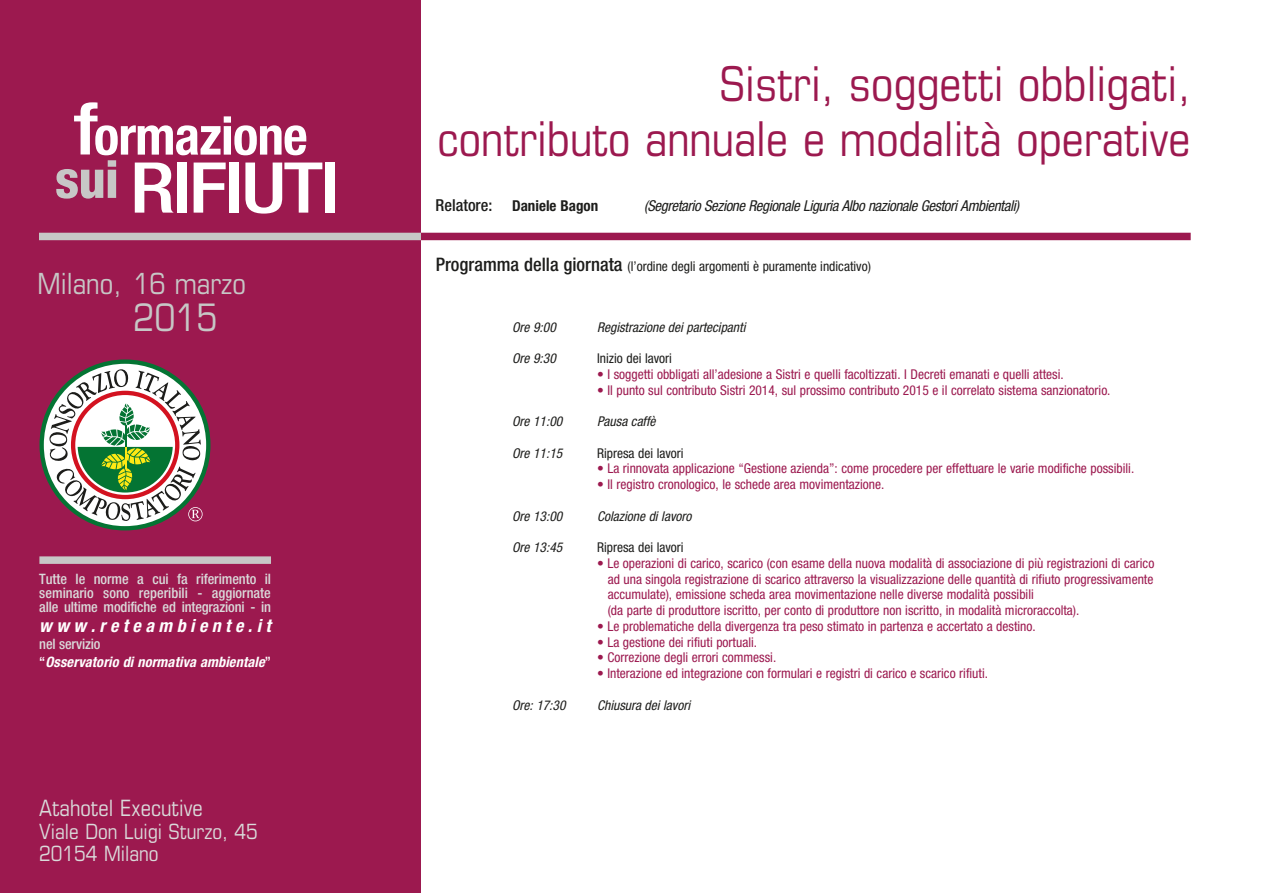
<style>
.page{position:relative;width:1263px;height:893px;background:#fff}
.page>*{position:absolute;margin:0;border:0;box-sizing:border-box;transform-origin:0 0}
.t1{font:500 condensed 70.2px "Helvetica Neue";letter-spacing:-.03em;color:#fff;scale:1.2 1}
.t2{font:700 condensed 52.95px "Helvetica Neue";letter-spacing:-.015em;color:#fff}
.t3{font:800 condensed 52.2px "Helvetica Neue";color:#c7c7c6}
.t4{font:condensed 48px/55.5px "Eurostile";color:#9c194f;text-align:right}
.t5{font:condensed 37.95px "Eurostile";color:#c7c7c6}
.t6{font:condensed 29.1px "Eurostile";color:#c7c7c6}
.t7{font:condensed 22.5px "Eurostile";color:#dadada}
.t8{font:condensed 21px/22.5px "Eurostile";color:#dadada}
.t9{font:italic 700 condensed 18px "Helvetica Neue";letter-spacing:.25em;color:#fff}
.t10{font:italic condensed 15px "Helvetica Neue";letter-spacing:-.025em;color:#1d1d1b}
.t11{font:700 condensed 15px "Helvetica Neue";color:#1d1d1b}
.t12{font:500 condensed 14.4px/14.2px "Helvetica Neue";letter-spacing:-.01em;color:#dadada;text-align:justify}
.t13{font:italic 700 condensed 14.4px/18px "Helvetica Neue";letter-spacing:.01em;color:#fff}
.t14{font:condensed 13.5px/15.8px "Helvetica Neue";color:#9c194f}
.t15{font:italic condensed 13.5px "Helvetica Neue";color:#1d1d1b}
.t16{font:condensed 13.5px "Helvetica Neue";color:#1d1d1b}
.s1{font-weight:500;font-size:72.15px}
.s2{font-weight:500;font-style:normal;color:#dadada}
.s3{font-weight:500;font-style:normal}
.s4{font-weight:500;font-size:16.5px}
.s5{font-weight:500;font-size:18.6px}
</style>
<div class="page">
<div style="left:0;top:0;width:421px;height:893px;background:#9c194f"></div>
<div style="left:39px;top:556px;width:232px;height:8px;background:#c7c7c6"></div>
<div style="left:39px;top:233px;width:382px;height:7px;background:#c7c7c6"></div>
<div style="left:421px;top:233px;width:770px;height:7px;background:#9c194f"></div>
<svg style="left:39px;top:359px;width:171px;height:171px"></svg>
<hr style="left:125px;top:447px;width:2px;height:21px;background:#ffe914">
<h2 class="t2" style="left:73px;top:104px;width:236px"><span class="s1">f</span>ormazione</h2>
<h1 class="t1" style="left:130px;top:146px;width:176px">RIFIUTI</h1>
<h3 class="t3" style="left:55px;top:147px;width:65px">sui</h3>
<h3 class="t6" style="left:38px;top:266px;width:210px">Milano, 16 marzo</h3>
<h3 class="t5" style="left:133px;top:295px;width:86px">2015</h3>
<p class="t12" style="left:39px;top:571px;width:233px">Tutte le norme a cui fa riferimento il seminario sono reperibili - aggiornate alle ultime modifiche ed integrazioni - in</p>
<h3 class="t9" style="left:39px;top:615px;width:233px">www.reteambiente.it</h3>
<p class="t13" style="left:39px;top:634px;width:233px"><span class="s2">nel servizio<br></span><span class="s3">“</span>Osservatorio di normativa ambientale<span class="s3">”</span></p>
<h3 class="t7" style="left:39px;top:795px;width:165px">Atahotel Executive</h3>
<h3 class="t8" style="left:39px;top:820px;width:220px">Viale Don Luigi Sturzo, 45<br>20154 Milano</h3>
<h3 class="t4" style="left:438px;top:55px;width:755px">Sistri, soggetti obbligati,<br>contributo annuale e modalità operative</h3>
<p class="t11" style="left:436px;top:197px;width:164px"><span class="s4">Relatore:</span> Daniele Bagon</p>
<p class="t10" style="left:644px;top:197px;width:376px">(Segretario Sezione Regionale Liguria Albo nazionale Gestori Ambientali)</p>
<p class="t16" style="left:436px;top:258px;width:437px"><span class="s5">Programma della giornata</span> (l’ordine degli argomenti è puramente indicativo)</p>
<p class="t15" style="left:512px;top:319px;width:45px">Ore 9:00</p>
<p class="t15" style="left:597px;top:319px;width:150px">Registrazione dei partecipanti</p>
<p class="t15" style="left:512px;top:351px;width:45px">Ore 9:30</p>
<p class="t16" style="left:597px;top:351px;width:76px">Inizio dei lavori</p>
<p class="t14" style="left:597px;top:366px;width:468px">• I soggetti obbligati all’adesione a Sistri e quelli facoltizzati. I Decreti emanati e quelli attesi.</p>
<p class="t14" style="left:597px;top:382px;width:515px">• Il punto sul contributo Sistri 2014, sul prossimo contributo 2015 e il correlato sistema sanzionatorio.</p>
<p class="t15" style="left:512px;top:414px;width:52px">Ore 11:00</p>
<p class="t15" style="left:597px;top:414px;width:60px">Pausa caffè</p>
<p class="t15" style="left:512px;top:445px;width:52px">Ore 11:15</p>
<p class="t16" style="left:597px;top:445px;width:88px">Ripresa dei lavori</p>
<p class="t14" style="left:597px;top:461px;width:539px">• La rinnovata applicazione “Gestione azienda”: come procedere per effettuare le varie modifiche possibili.</p>
<p class="t14" style="left:597px;top:476px;width:289px">• Il registro cronologico, le schede area movimentazione.</p>
<p class="t15" style="left:512px;top:508px;width:52px">Ore 13:00</p>
<p class="t15" style="left:597px;top:508px;width:96px">Colazione di lavoro</p>
<p class="t15" style="left:512px;top:540px;width:52px">Ore 13:45</p>
<p class="t16" style="left:597px;top:540px;width:88px">Ripresa dei lavori</p>
<p class="t14" style="left:608px;top:555px;width:548px;text-indent:-11px">• Le operazioni di carico, scarico (con esame della nuova modalità di associazione di più registrazioni di carico ad una singola registrazione di scarico attraverso la visualizzazione delle quantità di rifiuto progressivamente accumulate), emissione scheda area movimentazione nelle diverse modalità possibili<br>(da parte di produttore iscritto, per conto di produttore non iscritto, in modalità microraccolta).</p>
<p class="t14" style="left:597px;top:618px;width:440px">• Le problematiche della divergenza tra peso stimato in partenza e accertato a destino.</p>
<p class="t14" style="left:597px;top:634px;width:162px">• La gestione dei rifiuti portuali.</p>
<p class="t14" style="left:597px;top:650px;width:181px">• Correzione degli errori commessi.</p>
<p class="t14" style="left:597px;top:665px;width:392px">• Interazione ed integrazione con formulari e registri di carico e scarico rifiuti.</p>
<p class="t15" style="left:512px;top:697px;width:55px">Ore: 17:30</p>
<p class="t15" style="left:597px;top:697px;width:95px">Chiusura dei lavori</p>
</div>
